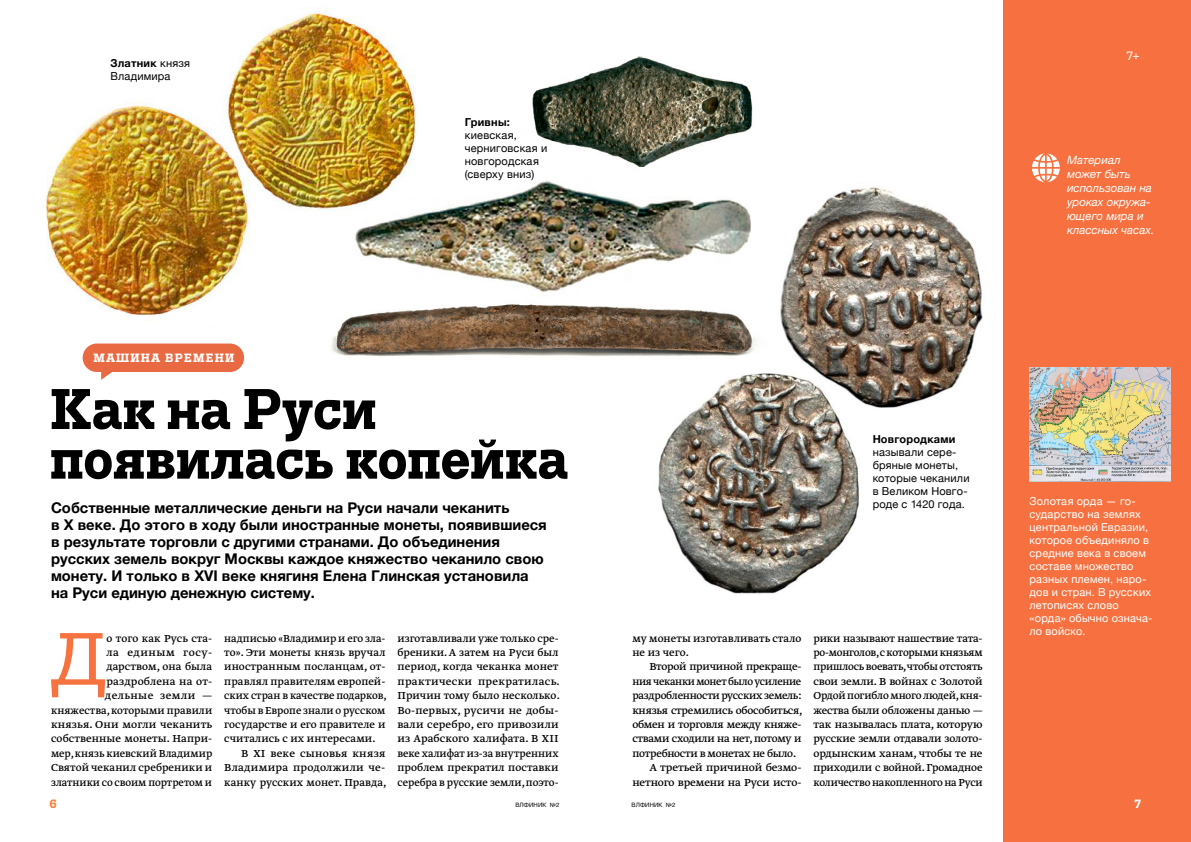
<style>
.page{position:relative;width:1191px;height:842px;background:#fff}
.page>*{position:absolute;margin:0;border:0;box-sizing:border-box;transform-origin:0 0}
.t1{font:73.7px "Trivia Slab";color:#f6733f}
.t2{font:700 57.1px/49.6px "Trivia Slab";letter-spacing:.005em;color:#000}
.t3{font:700 14.8px/17px "Helvetica Neue";color:#000}
.t4{font:12px/14.4px "Greta Text Pro";color:#000;text-align:justify}
.t5{font:12px "Greta Text Pro";letter-spacing:-.02em;color:#000}
.t6{font:12px "Greta Text Pro";letter-spacing:-.025em;color:#000}
.t7{font:12px "Greta Text Pro";letter-spacing:.02em;color:#000}
.t8{font:700 12px "Trivia Slab";letter-spacing:.1em;color:#fff}
.t9{font:12px "Trivia Slab";color:#fff}
.t10{font:700 12px "Trivia Slab";color:#f77f3e}
.t11{font:italic 11.6px/14px "Helvetica Neue";color:#fff}
.t12{font:11px/13px "Helvetica Neue";letter-spacing:.015em;color:#fff}
.t13{font:11px/13px "Helvetica Neue";letter-spacing:.015em;color:#000}
.t14{font:700 11px "Helvetica Neue";letter-spacing:.02em;color:#000}
.t15{font:6px "Helvetica Neue";letter-spacing:.015em;color:#000}
.s1{font-weight:700}
</style>
<div class="page">
<img style="left:780px;top:187px;width:203px;height:221px">
<img style="left:658px;top:364px;width:215px;height:230px">
<img style="left:242px;top:56px;width:515px;height:303px">
<img style="left:46px;top:100px;width:209px;height:225px">
<img style="left:214px;top:8px;width:210px;height:216px">
<div style="left:1003px;top:0;width:188px;height:842px;background:#f6713f"></div>
<div style="left:83px;top:343px;width:161px;height:29px;background:#e96a42;border-radius:14px"></div>
<svg style="left:101px;top:372px;width:11px;height:8px"></svg>
<svg style="left:1032px;top:153px;width:27px;height:29px"></svg>
<img style="left:1029px;top:368px;width:141px;height:113px">
<p class="t13" style="left:110px;top:58px;width:81px"><span class="s1">Златник</span> князя<br>Владимира</p>
<p class="t14" style="left:465px;top:114px;width:46px">Гривны:</p>
<p class="t13" style="left:465px;top:129px;width:84px">киевская, черниговская и новгородская (сверху вниз)</p>
<p class="t9" style="left:1126px;top:50px;width:15px">7+</p>
<p class="t11" style="left:1067px;top:154px;width:89px">Материал может быть использован на уроках окружа&shy;ющего мира и классных часах.</p>
<p class="t8" style="left:93px;top:351px;width:142px">МАШИНА ВРЕМЕНИ</p>
<h2 class="t2" style="left:50px;top:386px;width:519px">Как на Руси появилась копейка</h2>
<p class="t3" style="left:51px;top:500px;width:497px">Собственные металлические деньги на Руси начали чеканить<br>в Х веке. До этого в ходу были иностранные монеты, появившиеся в результате торговли с другими странами. До объединения русских земель вокруг Москвы каждое княжество чеканило свою монету. И только в XVI веке княгиня Елена Глинская установила на Руси единую денежную систему.</p>
<p class="t14" style="left:872px;top:431px;width:84px">Новгородками</p>
<p class="t13" style="left:872px;top:446px;width:98px">называли сере&shy;бряные монеты, которые чеканили в Великом Новго&shy;роде с 1420 года.</p>
<h1 class="t1" style="left:50px;top:620px;width:58px">Д</h1>
<p class="t4" style="left:51px;top:631px;width:163px;text-align:right">о того как Русь ста-<br>ла единым госу&shy;дарством, она была раздроблена на от-<br>дельные земли — княжества, которыми правили князья. Они могли чеканить собственные монеты. Напри&shy;мер, князь киевский Владимир<br>Святой чеканил сребреники и златники со своим портретом и</p>
<p class="t4" style="left:224px;top:631px;width:163px">надписью «Владимир и его зла-</p>
<p class="t4" style="left:224px;top:645px;width:163px">то». Эти монеты князь вручал</p>
<p class="t4" style="left:224px;top:660px;width:163px">иностранным посланцам, от-</p>
<p class="t4" style="left:224px;top:674px;width:163px">правлял правителям европей-</p>
<p class="t4" style="left:224px;top:689px;width:164px">ских стран в качестве подарков,</p>
<p class="t4" style="left:224px;top:703px;width:163px">чтобы в Европе знали о русском</p>
<p class="t4" style="left:224px;top:717px;width:163px">государстве и его правителе и</p>
<p class="t4" style="left:224px;top:732px;width:153px">считались с их интересами.</p>
<p class="t7" style="left:241px;top:746px;width:146px">В XI веке сыновья князя</p>
<p class="t7" style="left:224px;top:760px;width:163px">Владимира продолжили че-</p>
<p class="t4" style="left:224px;top:775px;width:164px">канку русских монет. Правда,</p>
<p class="t4" style="left:397px;top:631px;width:164px">изготавливали уже только сре&shy;бреники. А затем на Руси был период, когда чеканка монет практически прекратилась.<br>Причин тому было несколько.<br>Во-первых, русичи не добы&shy;вали серебро, его привозили из Арабского халифата. В XII веке халифат из-за внутренних проблем прекратил поставки серебра в русские земли, поэто-</p>
<p class="t4" style="left:632px;top:631px;width:171px">му монеты изготавливать стало не из чего.</p>
<p class="t5" style="left:649px;top:659px;width:154px">Второй причиной прекраще-</p>
<p class="t6" style="left:632px;top:674px;width:170px">ния чеканки монет было усиление</p>
<p class="t5" style="left:632px;top:688px;width:170px">раздробленности русских земель:</p>
<p class="t5" style="left:632px;top:702px;width:172px">князья стремились обособиться,</p>
<p class="t6" style="left:632px;top:717px;width:171px">обмен и торговля между княже-</p>
<p class="t5" style="left:632px;top:731px;width:171px">ствами сходили на нет, потому и</p>
<p class="t5" style="left:632px;top:746px;width:165px">потребности в монетах не было.</p>
<p class="t4" style="left:649px;top:761px;width:154px">А третьей причиной безмо-</p>
<p class="t4" style="left:632px;top:775px;width:171px">нетного времени на Руси исто-</p>
<p class="t10" style="left:50px;top:797px;width:9px">6</p>
<p class="t15" style="left:515px;top:801px;width:46px">ВЛФИНИК №2</p>
<p class="t15" style="left:631px;top:801px;width:46px">ВЛФИНИК №2</p>
<p class="t4" style="left:813px;top:631px;width:171px">рики называют нашествие тата&shy;ро-монголов,с которыми князьям пришлось воевать,чтобы отстоять свои земли. В войнах с Золотой Ордой погибло много людей,кня&shy;жества были обложены данью — так называлась плата, которую русские земли отдавали золото&shy;ордынским ханам, чтобы те не приходили с войной. Громадное количество накопленного на Руси</p>
<p class="t12" style="left:1029px;top:495px;width:124px">Золотая орда — го&shy;сударство на землях центральной Евразии, которое объединяло в средние века в своем составе множество разных племен, наро&shy;дов и стран. В русских летописях слово «орда» обычно означа&shy;ло войско.</p>
<p class="t8" style="left:1134px;top:797px;width:9px">7</p>
</div>
